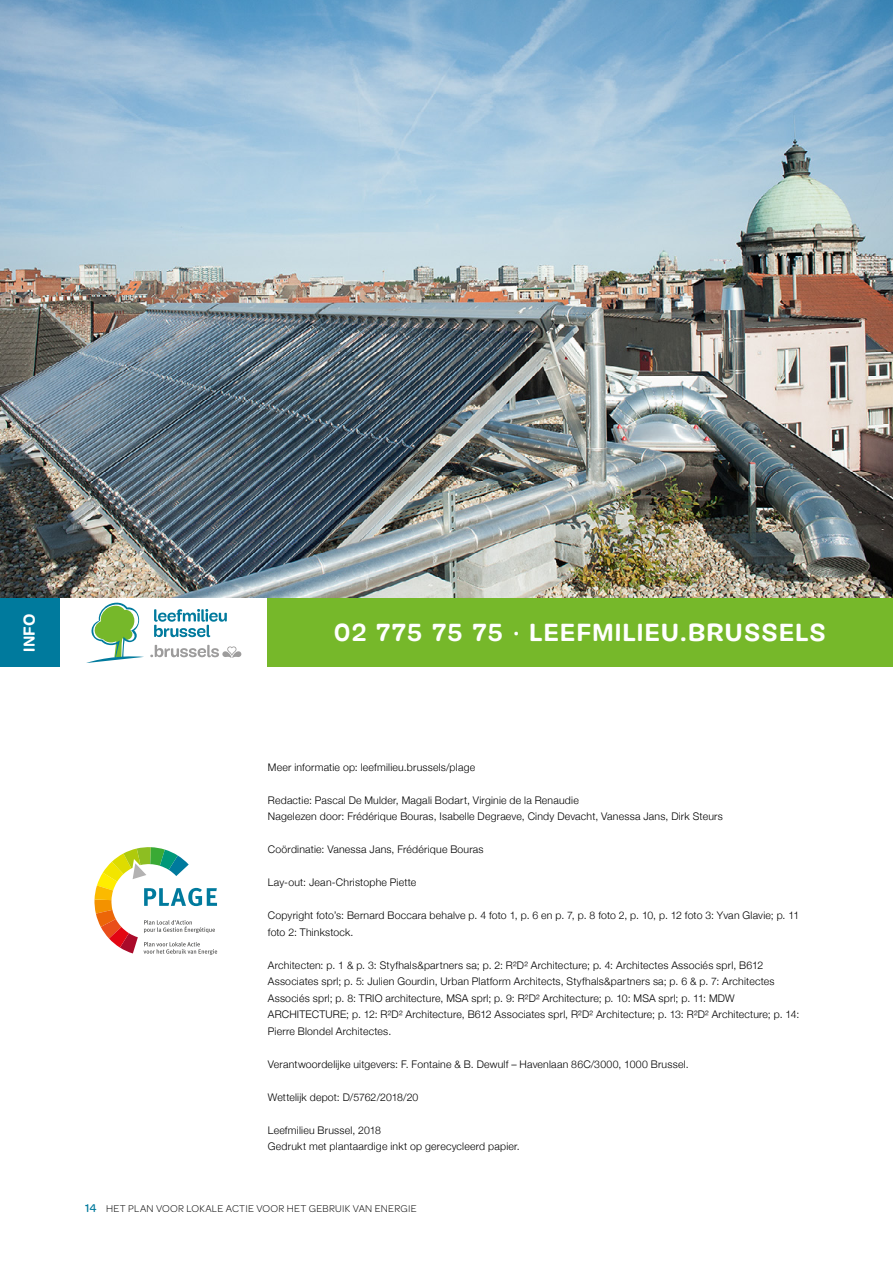
<style>
.page{position:relative;width:893px;height:1263px;background:#fff}
.page>*{position:absolute;margin:0;border:0;box-sizing:border-box;transform-origin:0 0}
.t1{font:700 25.5px "Mija";letter-spacing:.05em;color:#fff}
.t2{font:700 16.5px "Mija";color:#fff}
.t3{font:300 10.5px/16.5px "Helvetica Neue";letter-spacing:.02em;color:#000}
.t4{font:300 10.5px "Omnes";letter-spacing:.025em;color:#000}
.s1{font-weight:500;font-size:12px;color:#007a9d}
</style>
<div class="page">
<img style="left:0;top:0;width:893px;height:599px">
<div style="left:0;top:599px;width:60px;height:68px;background:#007a9d"></div>
<div style="left:268px;top:599px;width:625px;height:68px;background:#76b82a"></div>
<svg style="left:86px;top:602px;width:58px;height:61px"></svg>
<svg style="left:154px;top:609px;width:73px;height:28px"></svg>
<svg style="left:150px;top:645px;width:91px;height:13px"></svg>
<svg style="left:94px;top:847px;width:123px;height:108px"></svg>
<h2 class="t2" style="left:20px;top:652px;width:39px;rotate:-90deg">INFO</h2>
<h1 class="t1" style="left:334px;top:618px;width:493px">02 775 75 75 · LEEFMILIEU.BRUSSELS</h1>
<p class="t3" style="left:268px;top:758px;width:209px">Meer informatie op: leefmilieu.brussels/plage</p>
<p class="t3" style="left:268px;top:791px;width:456px">Redactie: Pascal De Mulder, Magali Bodart, Virginie de la Renaudie<br>Nagelezen door: Frédérique Bouras, Isabelle Degraeve, Cindy Devacht, Vanessa Jans, Dirk Steurs</p>
<p class="t3" style="left:268px;top:840px;width:217px">Coördinatie: Vanessa Jans, Frédérique Bouras</p>
<p class="t3" style="left:268px;top:873px;width:150px">Lay-out: Jean-Christophe Piette</p>
<p class="t3" style="left:268px;top:906px;width:533px">Copyright foto’s: Bernard Boccara behalve p. 4 foto 1, p. 6 en p. 7, p. 8 foto 2, p. 10, p. 12 foto 3: Yvan Glavie; p. 11 foto 2: Thinkstock.</p>
<p class="t3" style="left:268px;top:956px;width:533px">Architecten: p. 1 &amp; p. 3: Styfhals&amp;partners sa; p. 2: R²D² Architecture; p. 4: Architectes Associés sprl, B612<br>Associates sprl; p. 5: Julien Gourdin, Urban Platform Architects, Styfhals&amp;partners sa; p. 6 &amp; p. 7: Architectes Associés sprl; p. 8: TRIO architecture, MSA sprl; p. 9: R²D² Architecture; p. 10: MSA sprl; p. 11: MDW ARCHITECTURE; p. 12: R²D² Architecture, B612 Associates sprl, R²D² Architecture; p. 13: R²D² Architecture; p. 14:<br>Pierre Blondel Architectes.</p>
<p class="t3" style="left:268px;top:1055px;width:422px">Verantwoordelijke uitgevers: F. Fontaine &amp; B. Dewulf – Havenlaan 86C/3000, 1000 Brussel.</p>
<p class="t3" style="left:268px;top:1088px;width:152px">Wettelijk depot: D/5762/2018/20</p>
<p class="t3" style="left:268px;top:1121px;width:253px">Leefmilieu Brussel, 2018<br>Gedrukt met plantaardige inkt op gerecycleerd papier.</p>
<p class="t4" style="left:85px;top:1201px;width:333px"><span class="s1">14</span> HET PLAN VOOR LOKALE ACTIE VOOR HET GEBRUIK VAN ENERGIE</p>
</div>
